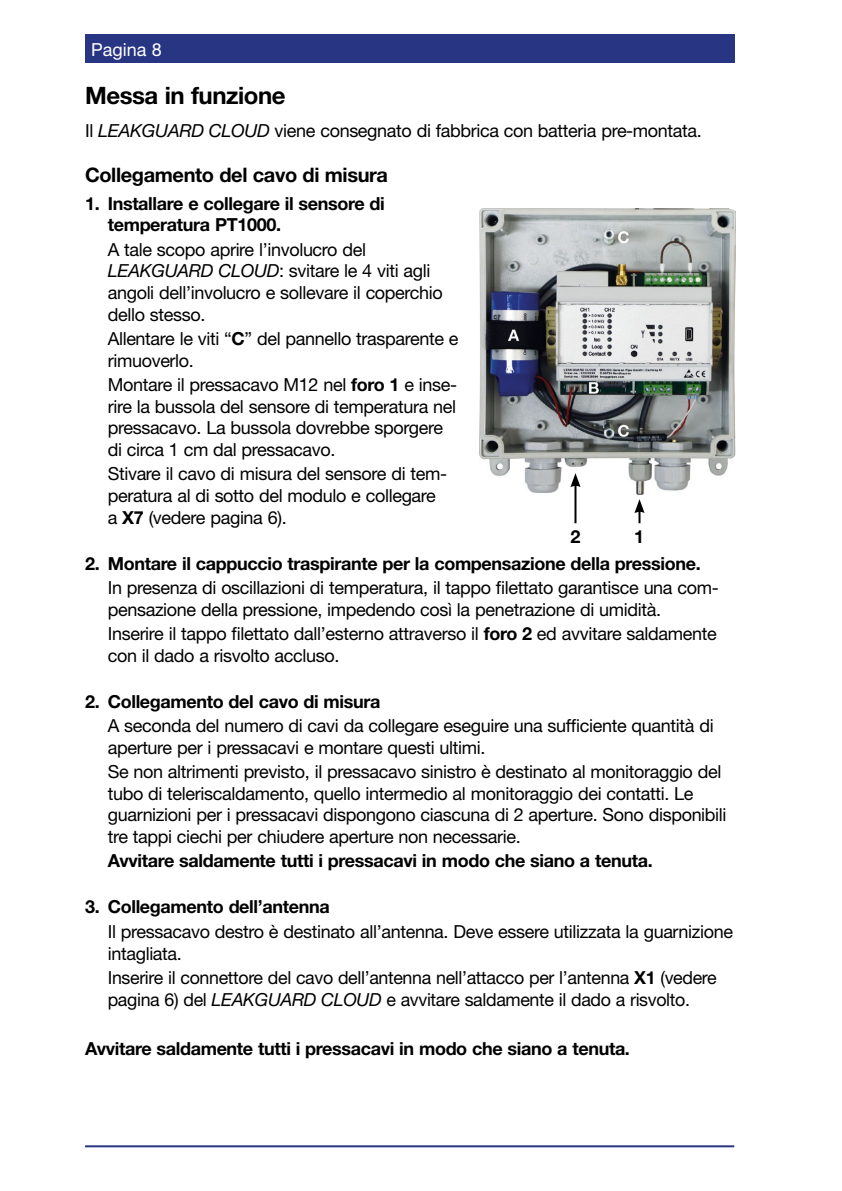
<style>
.page{position:relative;width:842px;height:1191px;background:#fff}
.page>*{position:absolute;margin:0;border:0;box-sizing:border-box;transform-origin:0 0}
.t1{font:700 24px "Helvetica Neue";letter-spacing:-.02em;color:#000}
.t2{font:700 20px "Helvetica Neue";letter-spacing:-.02em;color:#000}
.t3{font:18px/21.6px "Helvetica Neue";letter-spacing:-.02em;color:#000}
.t4{font:700 18px/21.6px "Helvetica Neue";letter-spacing:-.02em;color:#000}
.t5{font:18px "Helvetica Neue";color:#fff}
.s1{font-style:italic}
.s2{font-weight:700}
</style>
<div class="page">
<hr style="left:85px;top:1145px;width:649px;height:2px;background:#283583">
<div style="left:85px;top:34px;width:649px;height:29px;background:#283583"></div>
<img style="left:480px;top:209px;width:255px;height:286px">
<hr style="left:574px;top:484px;width:2px;height:39px;background:#000">
<svg style="left:570px;top:473px;width:11px;height:14px"></svg>
<svg style="left:634px;top:499px;width:11px;height:24px"></svg>
<p class="t5" style="left:91px;top:38px;width:72px">Pagina 8</p>
<h1 class="t1" style="left:85px;top:80px;width:202px">Messa in funzione</h1>
<p class="t3" style="left:85px;top:119px;width:618px">Il <span class="s1">LEAKGUARD CLOUD</span> viene consegnato di fabbrica con batteria pre-montata.</p>
<p class="t2" style="left:85px;top:163px;width:305px">Collegamento del cavo di misura</p>
<p class="t4" style="left:108px;top:192px;width:279px;text-indent:-23px">1. Installare e collegare il sensore di temperatura PT1000.</p>
<p class="t3" style="left:108px;top:238px;width:337px">A tale scopo aprire l’involucro del <span class="s1">LEAKGUARD CLOUD</span>: svitare le 4 viti agli angoli dell’involucro e sollevare il coperchio dello stesso.</p>
<p class="t3" style="left:108px;top:327px;width:352px">Allentare le viti “<span class="s2">C</span>” del pannello trasparente e rimuoverlo.</p>
<p class="t3" style="left:108px;top:373px;width:351px">Montare il pressacavo M12 nel <span class="s2">foro 1</span> e inse&shy;rire la bussola del sensore di temperatura nel pressacavo. La bussola dovrebbe sporgere di circa 1 cm dal pressacavo.</p>
<p class="t3" style="left:108px;top:463px;width:341px">Stivare il cavo di misura del sensore di tem&shy;peratura al di sotto del modulo e collegare a <span class="s2">X7</span> (vedere pagina 6).</p>
<p class="t4" style="left:85px;top:552px;width:615px">2. Montare il cappuccio traspirante per la compensazione della pressione.</p>
<p class="t3" style="left:108px;top:576px;width:612px">In presenza di oscillazioni di temperatura, il tappo filettato garantisce una com&shy;pensazione della pressione, impedendo così la penetrazione di umidità.</p>
<p class="t3" style="left:108px;top:622px;width:610px">Inserire il tappo filettato dall’esterno attraverso il <span class="s2">foro 2</span> ed avvitare saldamente con il dado a risvolto accluso.</p>
<p class="t4" style="left:85px;top:690px;width:297px">2. Collegamento del cavo di misura</p>
<p class="t3" style="left:108px;top:714px;width:607px">A seconda del numero di cavi da collegare eseguire una sufficiente quantità di aperture per i pressacavi e montare questi ultimi.</p>
<p class="t3" style="left:108px;top:760px;width:620px">Se non altrimenti previsto, il pressacavo sinistro è destinato al monitoraggio del tubo di teleriscaldamento, quello intermedio al monitoraggio dei contatti. Le guarnizioni per i pressacavi dispongono ciascuna di 2 aperture. Sono disponibili tre tappi ciechi per chiudere aperture non necessarie.</p>
<p class="t4" style="left:108px;top:849px;width:544px">Avvitare saldamente tutti i pressacavi in modo che siano a tenuta.</p>
<p class="t4" style="left:85px;top:896px;width:246px">3. Collegamento dell’antenna</p>
<p class="t3" style="left:108px;top:920px;width:627px">Il pressacavo destro è destinato all’antenna. Deve essere utilizzata la guarnizione intagliata.</p>
<p class="t3" style="left:108px;top:966px;width:610px">Inserire il connettore del cavo dell’antenna nell’attacco per l’antenna <span class="s2">X1</span> (vedere pagina 6) del <span class="s1">LEAKGUARD CLOUD</span> e avvitare saldamente il dado a risvolto.</p>
<p class="t4" style="left:85px;top:1037px;width:544px">Avvitare saldamente tutti i pressacavi in modo che siano a tenuta.</p>
<p class="t4" style="left:570px;top:525px;width:12px">2</p>
<p class="t4" style="left:634px;top:525px;width:12px">1</p>
</div>
